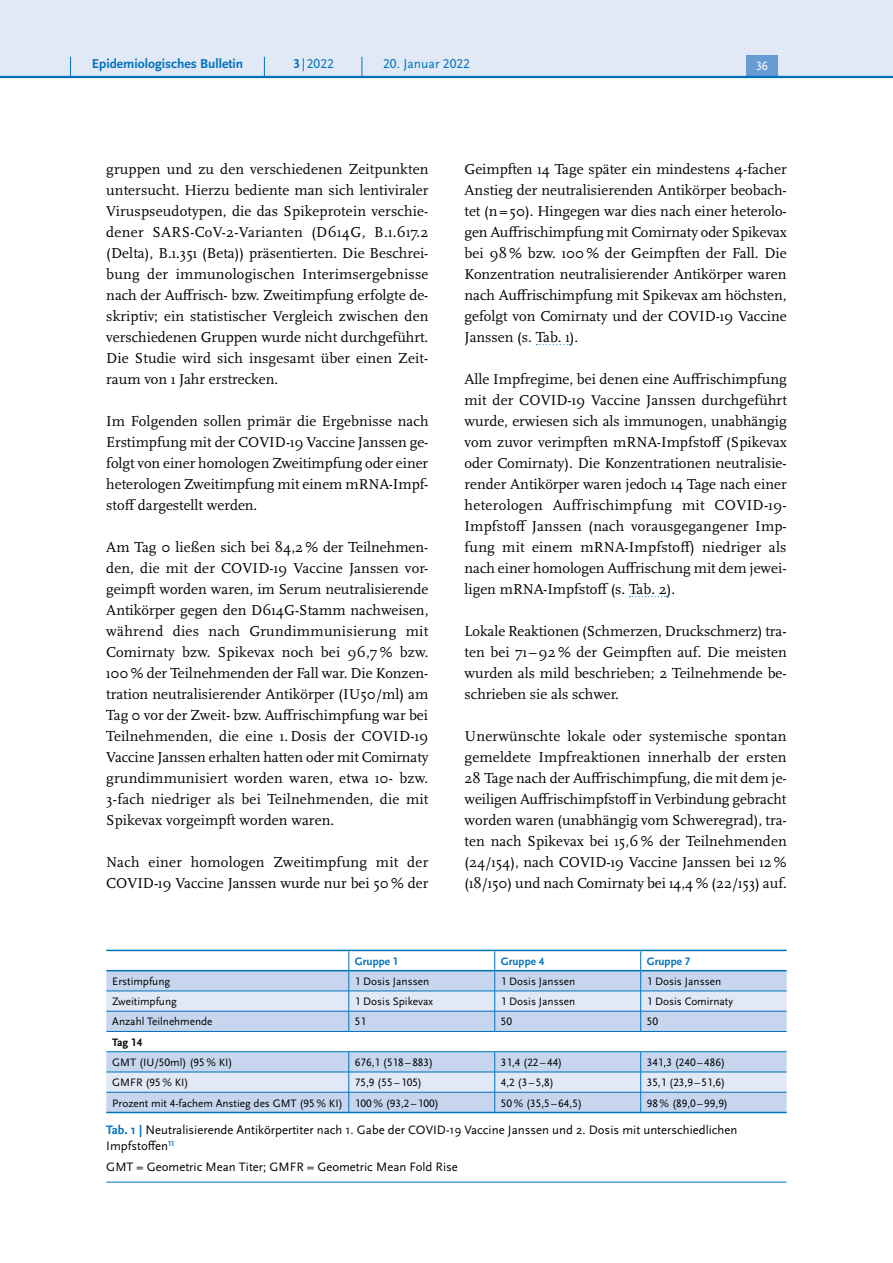
<style>
.page{position:relative;width:893px;height:1263px;background:#fff}
.page>*{position:absolute;margin:0;border:0;box-sizing:border-box;transform-origin:0 0}
.P_-_Fließtext{font:15px/21px "Scala Pro";color:#000;text-align:justify}
.t1{font:700 13.5px "Scala Sans Pro";color:#0072bc}
.t2{font:13.5px "Scala Sans Pro";color:#0072bc}
.P_-_Bildunterschrift{font:12.75px/15.8px "Scala Sans Pro";color:#000}
.t3{font:12.45px "Scala Sans Pro";color:#fff}
.P_-_Tab_linksbündig{font:11.25px "Scala Sans Pro";color:#000}
.Titel_klein{font:700 11.25px "Scala Sans Pro";color:#0072bc}
.P_-_Tab_linksbündig-2{font:700 11.25px "Scala Sans Pro";color:#000}
.s1{font-weight:700}
.s2{font-weight:700;color:#0072bc}
</style>
<div class="page">
<svg style="left:536px;top:344px;width:34px;height:1px"></svg>
<svg style="left:630px;top:596px;width:37px;height:1px"></svg>
<svg style="left:106px;top:951px;width:681px;height:19px"></svg>
<svg style="left:106px;top:971px;width:681px;height:141px;background:#c0d2ec"></svg>
<svg style="left:106px;top:992px;width:681px;height:100px"></svg>
<hr style="left:106px;top:991px;width:243px;height:1px;background:#0072bc">
<hr style="left:349px;top:991px;width:146px;height:1px;background:#0072bc">
<hr style="left:495px;top:991px;width:146px;height:1px;background:#0072bc">
<hr style="left:641px;top:991px;width:146px;height:1px;background:#0072bc">
<hr style="left:106px;top:1011px;width:243px;height:1px;background:#0072bc">
<hr style="left:349px;top:1011px;width:146px;height:1px;background:#0072bc">
<svg style="left:349px;top:951px;width:1px;height:80px"></svg>
<hr style="left:495px;top:1011px;width:146px;height:1px;background:#0072bc">
<svg style="left:494px;top:951px;width:1px;height:80px"></svg>
<hr style="left:641px;top:1011px;width:146px;height:1px;background:#0072bc">
<svg style="left:640px;top:951px;width:1px;height:80px"></svg>
<hr style="left:106px;top:1031px;width:243px;height:1px;background:#0072bc">
<hr style="left:349px;top:1031px;width:146px;height:1px;background:#0072bc">
<hr style="left:495px;top:1031px;width:146px;height:1px;background:#0072bc">
<hr style="left:641px;top:1031px;width:146px;height:1px;background:#0072bc">
<hr style="left:106px;top:1051px;width:243px;height:1px;background:#0072bc">
<hr style="left:349px;top:1051px;width:146px;height:1px;background:#0072bc">
<hr style="left:495px;top:1051px;width:146px;height:1px;background:#0072bc">
<hr style="left:641px;top:1051px;width:146px;height:1px;background:#0072bc">
<hr style="left:106px;top:1072px;width:243px;height:1px;background:#0072bc">
<hr style="left:349px;top:1072px;width:146px;height:1px;background:#0072bc">
<hr style="left:495px;top:1072px;width:146px;height:1px;background:#0072bc">
<hr style="left:641px;top:1072px;width:146px;height:1px;background:#0072bc">
<hr style="left:106px;top:1092px;width:243px;height:1px;background:#0072bc">
<hr style="left:349px;top:1092px;width:146px;height:1px;background:#0072bc">
<svg style="left:349px;top:1052px;width:1px;height:60px"></svg>
<hr style="left:495px;top:1092px;width:146px;height:1px;background:#0072bc">
<svg style="left:494px;top:1052px;width:1px;height:60px"></svg>
<hr style="left:641px;top:1092px;width:146px;height:1px;background:#0072bc">
<svg style="left:640px;top:1052px;width:1px;height:60px"></svg>
<hr style="left:106px;top:950px;width:243px;height:1px;background:#0072bc">
<hr style="left:349px;top:950px;width:146px;height:1px;background:#0072bc">
<hr style="left:495px;top:950px;width:146px;height:1px;background:#0072bc">
<hr style="left:641px;top:950px;width:146px;height:1px;background:#0072bc">
<hr style="left:106px;top:970px;width:243px;height:1px;background:#0072bc">
<hr style="left:349px;top:970px;width:146px;height:1px;background:#0072bc">
<hr style="left:495px;top:970px;width:146px;height:1px;background:#0072bc">
<hr style="left:641px;top:970px;width:146px;height:1px;background:#0072bc">
<hr style="left:106px;top:1112px;width:243px;height:1px;background:#0072bc">
<hr style="left:349px;top:1112px;width:146px;height:1px;background:#0072bc">
<hr style="left:495px;top:1112px;width:146px;height:1px;background:#0072bc">
<hr style="left:641px;top:1112px;width:146px;height:1px;background:#0072bc">
<hr style="left:106px;top:1182px;width:681px;height:1px;background:#0072bc">
<div style="left:0;top:0;width:893px;height:77px;background:#e1e8f6"></div>
<div style="left:746px;top:55px;width:32px;height:21px;background:#679bd2"></div>
<hr style="left:0;top:76px;width:893px;height:2px;background:#0072bc">
<svg style="left:70px;top:57px;width:1px;height:19px"></svg>
<svg style="left:264px;top:57px;width:1px;height:19px"></svg>
<svg style="left:362px;top:57px;width:1px;height:19px"></svg>
<p class="t1" style="left:92px;top:55px;width:153px">Epidemiologisches Bulletin</p>
<p class="t2" style="left:293px;top:55px;width:42px"><span class="s1">3</span> | 2022</p>
<p class="t2" style="left:383px;top:55px;width:88px">20. Januar 2022</p>
<p class="t3" style="left:756px;top:59px;width:14px">36</p>
<p class="P_-_Fließtext" style="left:106px;top:158px;width:324px">gruppen und zu den verschiedenen Zeitpunkten untersucht. Hierzu bediente man sich lentiviraler Viruspseudotypen, die das Spikeprotein verschie&shy;dener SARS-CoV-2-Varianten (D614G, B.1.617.2 (Delta), B.1.351 (Beta)) präsentierten. Die Beschrei&shy;bung der immunologischen Interimsergebnisse nach der Auffrisch- bzw. Zweitimpfung erfolgte de&shy;skriptiv; ein statistischer Vergleich zwischen den verschiedenen Gruppen wurde nicht durchgeführt.<br>Die Studie wird sich insgesamt über einen Zeit&shy;raum von 1 Jahr erstrecken.</p>
<p class="P_-_Fließtext" style="left:106px;top:410px;width:324px">Im Folgenden sollen primär die Ergebnisse nach Erstimpfung mit der COVID-19 Vaccine Janssen ge&shy;folgt von einer homologen Zweitimpfung oder einer heterologen Zweitimpfung mit einem mRNA-Impf&shy;stoff dargestellt werden.</p>
<p class="P_-_Fließtext" style="left:106px;top:536px;width:324px">Am Tag 0 ließen sich bei 84,2 % der Teilnehmen&shy;den, die mit der COVID-19 Vaccine Janssen vor&shy;geimpft worden waren, im Serum neutralisierende Antikörper gegen den D614G-Stamm nachweisen, während dies nach Grundimmunisierung mit Comirnaty bzw. Spikevax noch bei 96,7 % bzw.<br>100 % der Teilnehmenden der Fall war. Die Konzen&shy;tration neutralisierender Antikörper (IU50/ml) am Tag 0 vor der Zweit- bzw. Auffrischimpfung war bei Teilnehmenden, die eine 1. Dosis der COVID-19<br>Vaccine Janssen erhalten hatten oder mit Comirnaty grundimmunisiert worden waren, etwa 10- bzw.<br>3-fach niedriger als bei Teilnehmenden, die mit Spikevax vorgeimpft worden waren.</p>
<p class="P_-_Fließtext" style="left:106px;top:851px;width:324px">Nach einer homologen Zweitimpfung mit der<br>COVID-19 Vaccine Janssen wurde nur bei 50 % der</p>
<p class="P_-_Fließtext" style="left:465px;top:158px;width:324px">Geimpften 14 Tage später ein mindestens 4-facher Anstieg der neutralisierenden Antikörper beobach&shy;tet (n=50). Hingegen war dies nach einer heterolo&shy;gen Auffrischimpfung mit Comirnaty oder Spikevax bei 98 % bzw. 100 % der Geimpften der Fall. Die Konzentration neutralisierender Antikörper waren nach Auffrischimpfung mit Spikevax am höchsten, gefolgt von Comirnaty und der COVID-19 Vaccine Janssen (s. Tab. 1).</p>
<p class="P_-_Fließtext" style="left:465px;top:368px;width:324px">Alle Impfregime, bei denen eine Auffrischimpfung mit der COVID-19 Vaccine Janssen durchgeführt wurde, erwiesen sich als immunogen, unabhängig vom zuvor verimpften mRNA-Impfstoff (Spikevax oder Comirnaty). Die Konzentrationen neutralisie&shy;render Antikörper waren jedoch 14 Tage nach einer heterologen Auffrischimpfung mit COVID-19- Impfstoff Janssen (nach vorausgegangener Imp&shy;fung mit einem mRNA-Impfstoff) niedriger als nach einer homologen Auffrischung mit dem jewei&shy;ligen mRNA-Impfstoff (s. Tab. 2).</p>
<p class="P_-_Fließtext" style="left:465px;top:620px;width:324px">Lokale Reaktionen (Schmerzen, Druckschmerz) tra&shy;ten bei 71 –92 % der Geimpften auf. Die meisten wurden als mild beschrieben; 2 Teilnehmende be&shy;schrieben sie als schwer.</p>
<p class="P_-_Fließtext" style="left:465px;top:725px;width:324px">Unerwünschte lokale oder systemische spontan gemeldete Impfreaktionen innerhalb der ersten 28 Tage nach der Auffrischimpfung, die mit dem je&shy;weiligen Auffrischimpfstoff in Verbindung gebracht worden waren (unabhängig vom Schweregrad), tra&shy;ten nach Spikevax bei 15,6 % der Teilnehmenden (24/154), nach COVID-19 Vaccine Janssen bei 12 % (18/150) und nach Comirnaty bei 14,4 % (22/153) auf.</p>
<p class="Titel_klein" style="left:355px;top:954px;width:45px">Gruppe 1</p>
<p class="Titel_klein" style="left:501px;top:954px;width:45px">Gruppe 4</p>
<p class="Titel_klein" style="left:647px;top:954px;width:45px">Gruppe 7</p>
<p class="P_-_Tab_linksbündig" style="left:112px;top:975px;width:59px">Erstimpfung</p>
<p class="P_-_Tab_linksbündig" style="left:355px;top:975px;width:76px">1 Dosis Janssen</p>
<p class="P_-_Tab_linksbündig" style="left:501px;top:975px;width:76px">1 Dosis Janssen</p>
<p class="P_-_Tab_linksbündig" style="left:647px;top:975px;width:76px">1 Dosis Janssen</p>
<p class="P_-_Tab_linksbündig" style="left:112px;top:995px;width:66px">Zweitimpfung</p>
<p class="P_-_Tab_linksbündig" style="left:355px;top:995px;width:80px">1 Dosis Spikevax</p>
<p class="P_-_Tab_linksbündig" style="left:501px;top:995px;width:76px">1 Dosis Janssen</p>
<p class="P_-_Tab_linksbündig" style="left:647px;top:995px;width:88px">1 Dosis Comirnaty</p>
<p class="P_-_Tab_linksbündig" style="left:112px;top:1015px;width:102px">Anzahl Teilnehmende</p>
<p class="P_-_Tab_linksbündig" style="left:355px;top:1015px;width:13px">51</p>
<p class="P_-_Tab_linksbündig" style="left:501px;top:1015px;width:13px">50</p>
<p class="P_-_Tab_linksbündig" style="left:647px;top:1015px;width:13px">50</p>
<p class="P_-_Tab_linksbündig-2" style="left:112px;top:1035px;width:32px">Tag 14</p>
<p class="P_-_Tab_linksbündig" style="left:112px;top:1056px;width:122px">GMT (IU/50ml) (95 % KI)</p>
<p class="P_-_Tab_linksbündig" style="left:355px;top:1056px;width:80px">676,1 (518–883)</p>
<p class="P_-_Tab_linksbündig" style="left:501px;top:1056px;width:63px">31,4 (22 –44)</p>
<p class="P_-_Tab_linksbündig" style="left:647px;top:1056px;width:80px">341,3 (240 – 486)</p>
<p class="P_-_Tab_linksbündig" style="left:112px;top:1076px;width:78px">GMFR (95 % KI)</p>
<p class="P_-_Tab_linksbündig" style="left:355px;top:1076px;width:69px">75,9 (55–105)</p>
<p class="P_-_Tab_linksbündig" style="left:501px;top:1076px;width:55px">4,2 (3 –5,8)</p>
<p class="P_-_Tab_linksbündig" style="left:647px;top:1076px;width:80px">35,1 (23,9 – 51,6)</p>
<p class="P_-_Tab_linksbündig" style="left:112px;top:1096px;width:232px">Prozent mit 4-fachem Anstieg des GMT (95 % KI)</p>
<p class="P_-_Tab_linksbündig" style="left:355px;top:1096px;width:86px">100 % (93,2– 100)</p>
<p class="P_-_Tab_linksbündig" style="left:501px;top:1096px;width:83px">50 % (35,5 –64,5)</p>
<p class="P_-_Tab_linksbündig" style="left:647px;top:1096px;width:83px">98 % (89,0 – 99,9)</p>
<p class="P_-_Bildunterschrift" style="left:106px;top:1122px;width:632px"><span class="s2">Tab. 1 |</span> Neutralisierende Antikörpertiter nach 1. Gabe der COVID-19 Vaccine Janssen und 2. Dosis mit unterschiedlichen<br>Impfstoffen<sup>11</sup></p>
<p class="P_-_Bildunterschrift" style="left:106px;top:1159px;width:353px">GMT = Geometric Mean Titer; GMFR = Geometric Mean Fold Rise</p>
</div>
